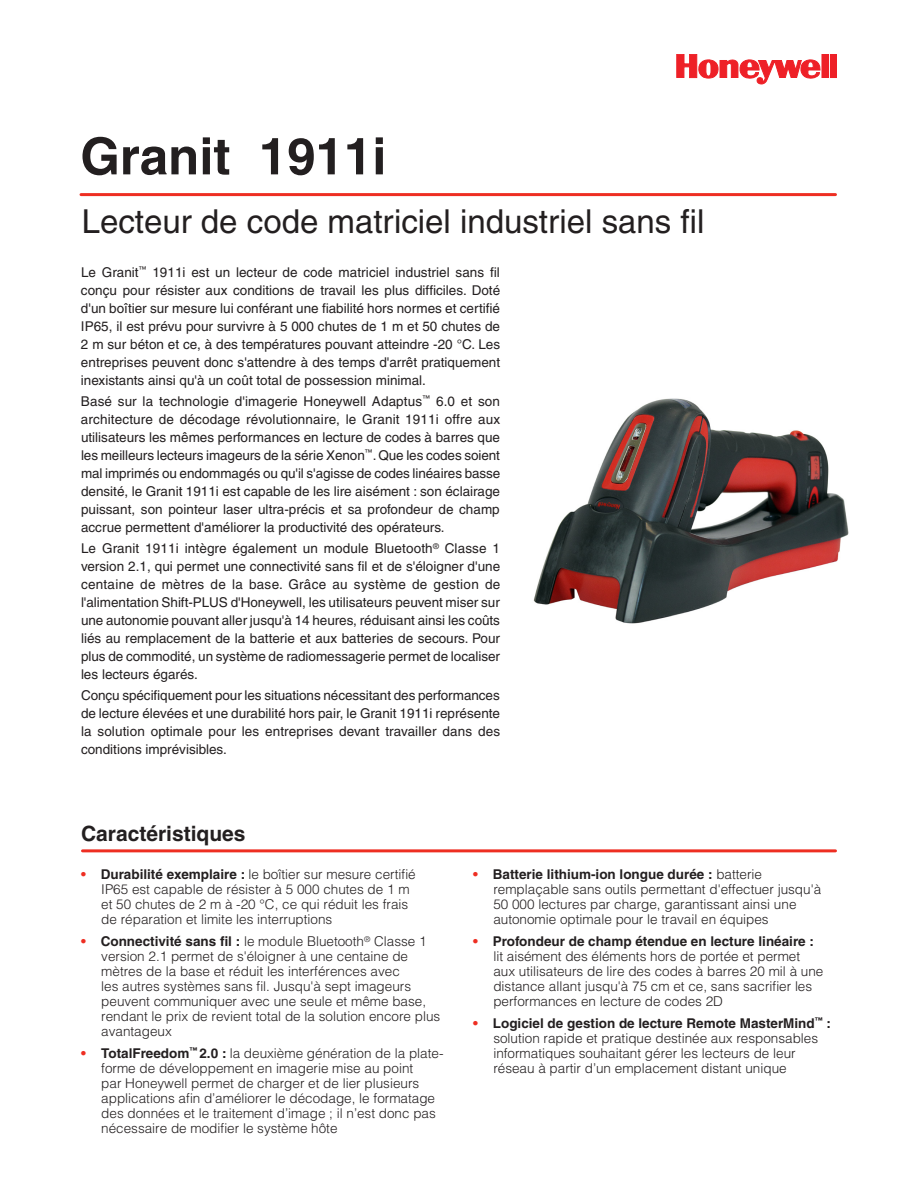
<style>
.page{position:relative;width:918px;height:1188px;background:#fff}
.page>*{position:absolute;margin:0;border:0;box-sizing:border-box;transform-origin:0 0}
.t1{font:700 51px "Helvetica";color:#231f20}
.t2{font:33px "Helvetica";color:#231f20}
.t3{font:700 21px "Helvetica";color:#231f20}
.t4{font:13.5px/18px "Helvetica";color:#231f20;text-align:justify}
.t5{font:300 13.5px/15px "Helvetica";color:#231f20}
.s1{font-weight:700;color:#ee2e22}
.s2{font-weight:700}
</style>
<div class="page">
<svg style="left:677px;top:54px;width:144px;height:30px"></svg>
<div style="left:822px;top:54px;width:6px;height:24px;background:#ee2027"></div>
<div style="left:822px;top:54px;width:7px;height:24px;border:1px solid #ee2027"></div>
<div style="left:830px;top:54px;width:7px;height:24px;background:#ee2027"></div>
<hr style="left:81px;top:193px;width:755px;height:3px;background:#ee2e22">
<hr style="left:82px;top:849px;width:754px;height:3px;background:#ee2e22">
<img style="left:533px;top:398px;width:316px;height:226px">
<h1 class="t1" style="left:80px;top:125px;width:308px">Granit 1911i</h1>
<h2 class="t2" style="left:82px;top:202px;width:624px">Lecteur de code matriciel industriel sans fil</h2>
<p class="t4" style="left:81px;top:263px;width:421px">Le Granit<sup>™</sup> 1911i est un lecteur de code matriciel industriel sans fil conçu pour résister aux conditions de travail les plus difficiles. Doté d'un boîtier sur mesure lui conférant une fiabilité hors normes et certifié IP65, il est prévu pour survivre à 5 000 chutes de 1 m et 50 chutes de 2 m sur béton et ce, à des températures pouvant atteindre -20 °C. Les entreprises peuvent donc s'attendre à des temps d'arrêt pratiquement inexistants ainsi qu'à un coût total de possession minimal.</p>
<p class="t4" style="left:81px;top:392px;width:421px">Basé sur la technologie d'imagerie Honeywell Adaptus<sup>™</sup> 6.0 et son architecture de décodage révolutionnaire, le Granit 1911i offre aux utilisateurs les mêmes performances en lecture de codes à barres que les meilleurs lecteurs imageurs de la série Xenon<sup>™</sup>. Que les codes soient mal imprimés ou endommagés ou qu'il s'agisse de codes linéaires basse densité, le Granit 1911i est capable de les lire aisément : son éclairage puissant, son pointeur laser ultra-précis et sa profondeur de champ accrue permettent d'améliorer la productivité des opérateurs.</p>
<p class="t4" style="left:81px;top:539px;width:421px">Le Granit 1911i intègre également un module Bluetooth<sup>®</sup> Classe 1 version 2.1, qui permet une connectivité sans fil et de s'éloigner d'une centaine de mètres de la base. Grâce au système de gestion de l'alimentation Shift-PLUS d'Honeywell, les utilisateurs peuvent miser sur une autonomie pouvant aller jusqu'à 14 heures, réduisant ainsi les coûts liés au remplacement de la batterie et aux batteries de secours. Pour plus de commodité, un système de radiomessagerie permet de localiser les lecteurs égarés.</p>
<p class="t4" style="left:81px;top:687px;width:421px">Conçu spécifiquement pour les situations nécessitant des performances de lecture élevées et une durabilité hors pair, le Granit 1911i représente la solution optimale pour les entreprises devant travailler dans des conditions imprévisibles.</p>
<h3 class="t3" style="left:81px;top:821px;width:166px">Caractéristiques</h3>
<p class="t5" style="left:101px;top:867px;width:316px;text-indent:-20px"><span class="s1">•</span> <span class="s2">Durabilité exemplaire :</span> le boîtier sur mesure certifié IP65 est capable de résister à 5 000 chutes de 1 m et 50 chutes de 2 m à -20 °C, ce qui réduit les frais de réparation et limite les interruptions</p>
<p class="t5" style="left:101px;top:934px;width:341px;text-indent:-20px"><span class="s1">•</span> <span class="s2">Connectivité sans fil :</span> le module Bluetooth<sup>®</sup> Classe 1 version 2.1 permet de s'éloigner à une centaine de mètres de la base et réduit les interférences avec<br>les autres systèmes sans fil. Jusqu'à sept imageurs peuvent communiquer avec une seule et même base, rendant le prix de revient total de la solution encore plus avantageux</p>
<p class="t5" style="left:101px;top:1045px;width:344px;text-indent:-20px"><span class="s1">•</span> <span class="s2">TotalFreedom</span><sup>™</sup> <span class="s2">2.0 :</span> la deuxième génération de la plate&shy;forme de développement en imagerie mise au point<br>par Honeywell permet de charger et de lier plusieurs applications afin d’améliorer le décodage, le formatage des données et le traitement d’image ; il n’est donc pas nécessaire de modifier le système hôte</p>
<p class="t5" style="left:493px;top:867px;width:329px;text-indent:-20px"><span class="s1">•</span> <span class="s2">Batterie lithium-ion longue durée :</span> batterie remplaçable sans outils permettant d'effectuer jusqu'à 50 000 lectures par charge, garantissant ainsi une autonomie optimale pour le travail en équipes</p>
<p class="t5" style="left:493px;top:934px;width:332px;text-indent:-20px"><span class="s1">•</span> <span class="s2">Profondeur de champ étendue en lecture linéaire : </span>lit aisément des éléments hors de portée et permet aux utilisateurs de lire des codes à barres 20 mil à une distance allant jusqu'à 75 cm et ce, sans sacrifier les performances en lecture de codes 2D</p>
<p class="t5" style="left:493px;top:1015px;width:339px;text-indent:-20px"><span class="s1">•</span> <span class="s2">Logiciel de gestion de lecture Remote MasterMind</span><sup>™</sup> <span class="s2">: </span>solution rapide et pratique destinée aux responsables informatiques souhaitant gérer les lecteurs de leur réseau à partir d’un emplacement distant unique</p>
</div>
